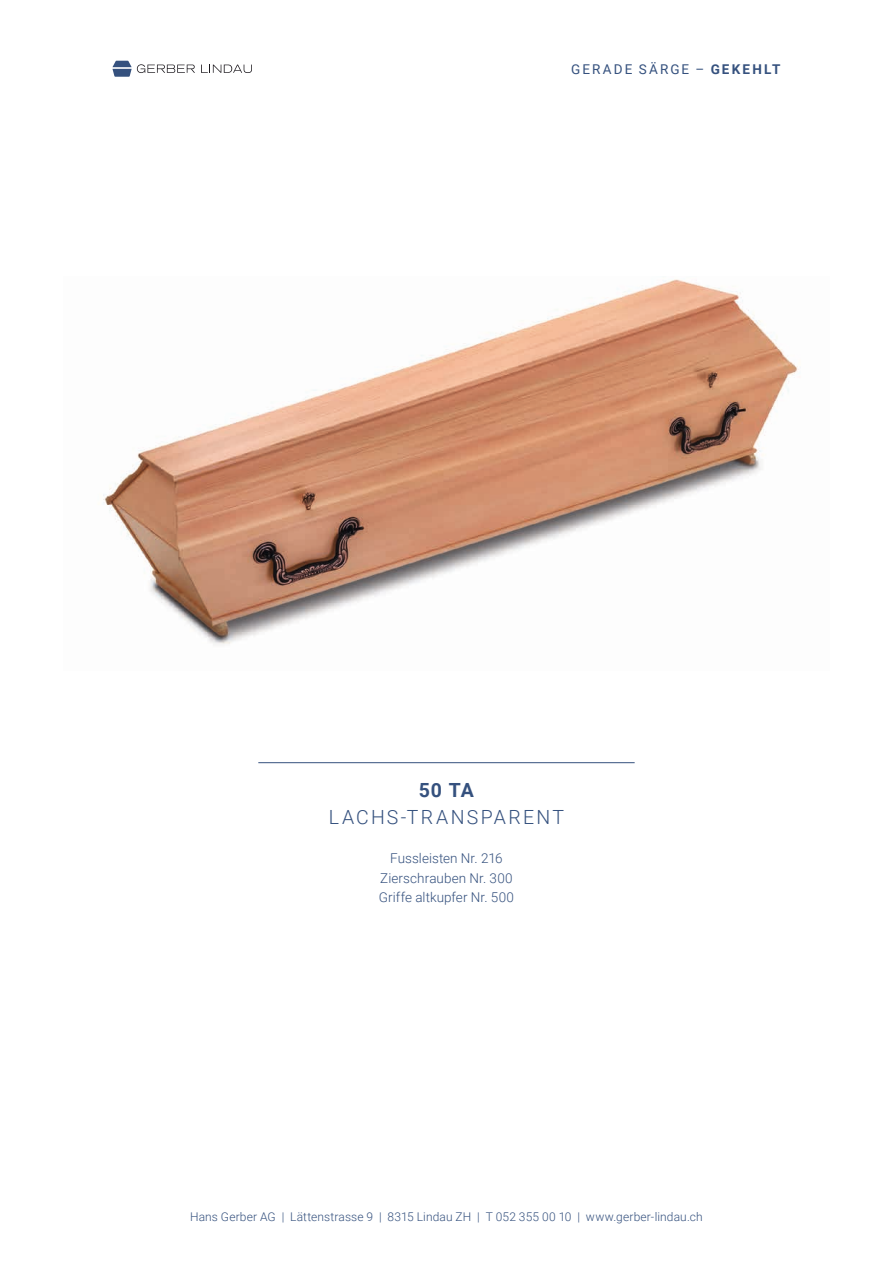
<style>
.page{position:relative;width:893px;height:1263px;background:#fff}
.page>*{position:absolute;margin:0;border:0;box-sizing:border-box;transform-origin:0 0}
.t1{font:300 19.5px "Roboto";letter-spacing:.115em;color:#35517e}
.t2{font:700 19.5px "Roboto";color:#35517e}
.t3{font:300 13.5px/19.5px "Roboto";letter-spacing:.005em;color:#35517e;text-align:center}
.t4{font:13.5px "Roboto";letter-spacing:.15em;color:#35517e}
.t5{font:300 12px "Roboto";letter-spacing:.01em;color:#35517e}
.s1{font-weight:700}
</style>
<div class="page">
<svg style="left:112px;top:61px;width:83px;height:16px"></svg>
<svg style="left:201px;top:65px;width:51px;height:8px"></svg>
<hr style="left:258px;top:762px;width:377px;height:1px;background:#35517e">
<img style="left:103px;top:279px;width:696px;height:366px">
<p class="t4" style="left:571px;top:60px;width:211px">GERADE SÄRGE – <span class="s1">GEKEHLT</span></p>
<h1 class="t2" style="left:419px;top:776px;width:57px">50 TA</h1>
<h1 class="t1" style="left:329px;top:803px;width:237px">LACHS-TRANSPARENT</h1>
<p class="t3" style="left:379px;top:848px;width:137px">Fussleisten Nr. 216<br>Zierschrauben Nr. 300<br>Griffe altkupfer Nr. 500</p>
<p class="t5" style="left:190px;top:1208px;width:514px">Hans Gerber AG | Lättenstrasse 9 | 8315 Lindau ZH | T 052 355 00 10 | www.gerber-lindau.ch</p>
</div>
